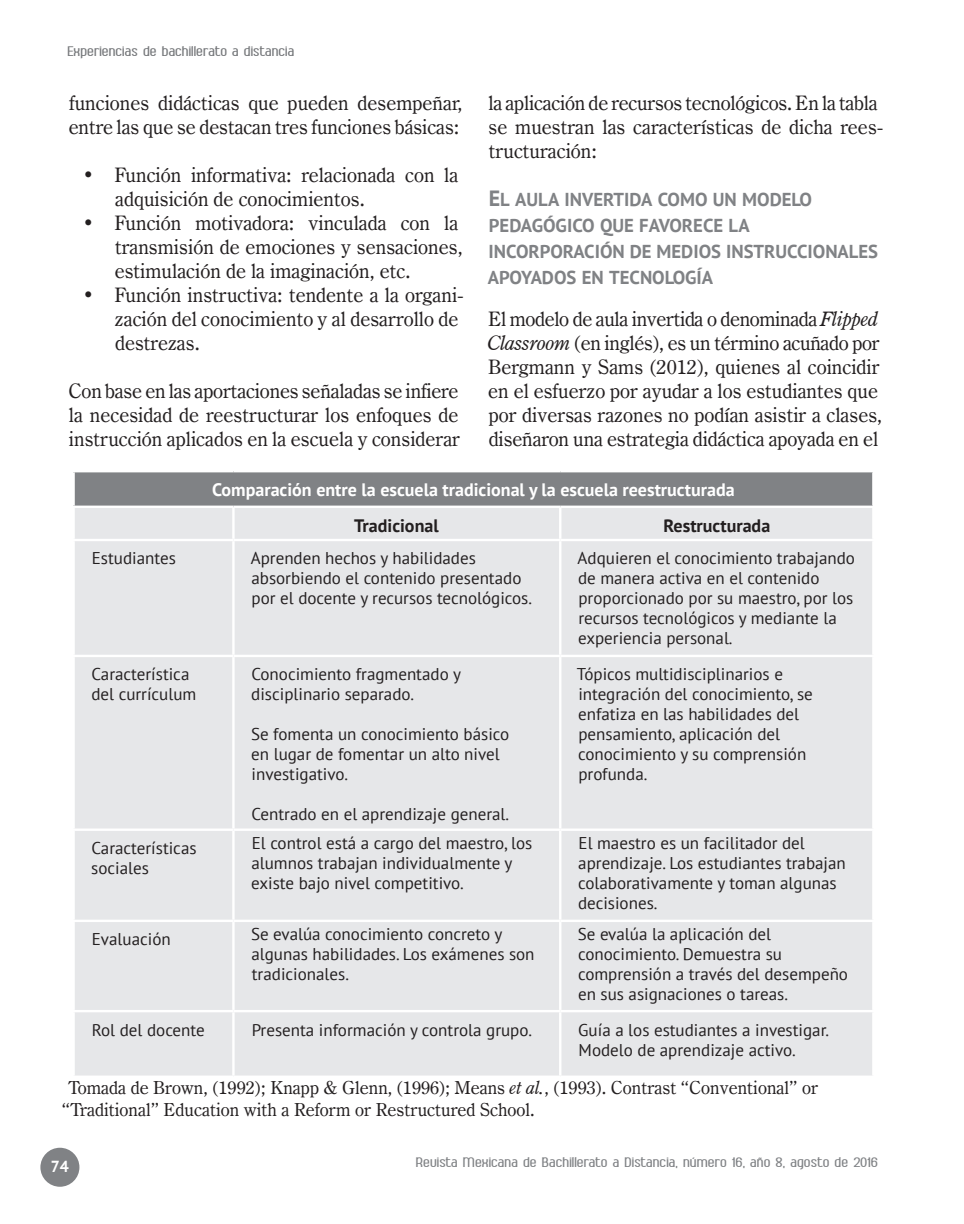
<style>
.page{position:relative;width:964px;height:1224px;background:#fff}
.page>*{position:absolute;margin:0;border:0;box-sizing:border-box;transform-origin:0 0}
.SUBTITULO_1{font:20px/24px "Century Oldstyle BT";color:#231f20}
.PRIMER_PÁRRAFO{font:20px/24px "Century Oldstyle BT";color:#231f20}
.SUBTITULO_1-2{font:18.8px/26px "PT Sans Bold SC850";color:#808285}
.FIGURA_PIE{font:18px/22px "Century Oldstyle BT";color:#231f20}
.TABLA_TITULO{font:700 18px "PT Sans";color:#fff}
.TABLA_TITULO-2{font:700 18px "PT Sans";color:#231f20}
.TABLA_TEXTO_IZQ{font:700 18px "PT Sans";color:#231f20}
.TABLA_TEXTO_IZQ-2{font:17px/20px "PT Sans";color:#231f20}
.t1{font:700 16px "Ambrosia";color:#808285}
.t2{font:700 16px "Ambrosia";color:#76787b}
.t3{font:700 16px "PT Sans";color:#fff}
.s1{font-size:22px}
.s2{font-style:italic}
</style>
<div class="page">
<div style="left:40px;top:1148px;width:39px;height:39px;background:#808285;border-radius:50%"></div>
<div style="left:74px;top:471px;width:799px;height:36px;background:#808285"></div>
<div style="left:75px;top:508px;width:797px;height:568px;background:#e6e7e9"></div>
<hr style="left:72px;top:470px;width:161px;height:2px;background:#fff">
<hr style="left:72px;top:472px;width:3px;height:34px;background:#fff">
<hr style="left:233px;top:470px;width:327px;height:2px;background:#fff">
<hr style="left:560px;top:470px;width:314px;height:2px;background:#fff">
<hr style="left:872px;top:472px;width:2px;height:34px;background:#fff">
<hr style="left:72px;top:506px;width:161px;height:2px;background:#fff">
<hr style="left:233px;top:506px;width:327px;height:2px;background:#fff">
<hr style="left:232px;top:508px;width:3px;height:31px;background:#fff">
<hr style="left:560px;top:506px;width:314px;height:2px;background:#fff">
<hr style="left:559px;top:508px;width:2px;height:31px;background:#fff">
<hr style="left:72px;top:539px;width:161px;height:2px;background:#fff">
<hr style="left:233px;top:539px;width:327px;height:2px;background:#fff">
<hr style="left:232px;top:541px;width:3px;height:114px;background:#fff">
<hr style="left:560px;top:539px;width:314px;height:2px;background:#fff">
<hr style="left:559px;top:541px;width:2px;height:114px;background:#fff">
<hr style="left:72px;top:655px;width:161px;height:2px;background:#fff">
<hr style="left:233px;top:655px;width:327px;height:2px;background:#fff">
<hr style="left:232px;top:657px;width:3px;height:172px;background:#fff">
<hr style="left:560px;top:655px;width:314px;height:2px;background:#fff">
<hr style="left:559px;top:657px;width:2px;height:172px;background:#fff">
<hr style="left:72px;top:829px;width:161px;height:2px;background:#fff">
<hr style="left:233px;top:829px;width:327px;height:2px;background:#fff">
<hr style="left:232px;top:831px;width:3px;height:89px;background:#fff">
<hr style="left:560px;top:829px;width:314px;height:2px;background:#fff">
<hr style="left:559px;top:831px;width:2px;height:89px;background:#fff">
<hr style="left:72px;top:920px;width:161px;height:2px;background:#fff">
<hr style="left:233px;top:920px;width:327px;height:2px;background:#fff">
<hr style="left:232px;top:922px;width:3px;height:88px;background:#fff">
<hr style="left:560px;top:920px;width:314px;height:2px;background:#fff">
<hr style="left:559px;top:922px;width:2px;height:88px;background:#fff">
<hr style="left:72px;top:1010px;width:161px;height:2px;background:#fff">
<hr style="left:233px;top:1010px;width:327px;height:2px;background:#fff">
<hr style="left:232px;top:1012px;width:3px;height:64px;background:#fff">
<hr style="left:560px;top:1010px;width:314px;height:2px;background:#fff">
<hr style="left:559px;top:1012px;width:2px;height:64px;background:#fff">
<p class="t2" style="left:68px;top:44px;width:228px">Experiencias de bachillerato a distancia</p>
<p class="PRIMER_PÁRRAFO" style="left:69px;top:91px;width:395px">funciones didácticas que pueden desempeñar, entre las que se destacan tres funciones básicas:</p>
<p class="SUBTITULO_1" style="left:115px;top:163px;width:345px;text-indent:-33px">• Función informativa: relacionada con la adquisición de conocimientos.</p>
<p class="SUBTITULO_1" style="left:115px;top:211px;width:349px;text-indent:-32px">• Función motivadora: vinculada con la transmisión de emociones y sensaciones, estimulación de la imaginación, etc.</p>
<p class="SUBTITULO_1" style="left:115px;top:283px;width:350px;text-indent:-32px">• Función instructiva: tendente a la organi&shy;zación del conocimiento y al desarrollo de destrezas.</p>
<p class="PRIMER_PÁRRAFO" style="left:68px;top:379px;width:393px;text-align:justify">Con base en las aportaciones señaladas se infiere la necesidad de reestructurar los enfoques de instrucción aplicados en la escuela y considerar</p>
<p class="PRIMER_PÁRRAFO" style="left:488px;top:91px;width:396px">la aplicación de recursos tecnológicos. En la tabla se muestran las características de dicha rees&shy;tructuración:</p>
<p class="SUBTITULO_1-2" style="left:488px;top:186px;width:392px"><span class="s1">E</span>L AULA INVERTIDA COMO UN MODELO<br>PEDAGÓGICO QUE FAVORECE LA<br>INCORPORACIÓN DE MEDIOS INSTRUCCIONALES<br>APOYADOS EN TECNOLOGÍA</p>
<p class="SUBTITULO_1" style="left:488px;top:307px;width:396px">El modelo de aula invertida o denominada <span class="s2">Flipped Classroom</span> (en inglés), es un término acuñado por Bergmann y Sams (2012), quienes al coincidir en el esfuerzo por ayudar a los estudiantes que por diversas razones no podían asistir a clases, diseñaron una estrategia didáctica apoyada en el</p>
<p class="TABLA_TITULO" style="left:212px;top:478px;width:524px">Comparación entre la escuela tradicional y la escuela reestructurada</p>
<p class="TABLA_TEXTO_IZQ" style="left:354px;top:514px;width:86px">Tradicional</p>
<p class="TABLA_TITULO-2" style="left:663px;top:514px;width:108px">Restructurada</p>
<p class="TABLA_TEXTO_IZQ-2" style="left:92px;top:548px;width:85px">Estudiantes</p>
<p class="TABLA_TEXTO_IZQ-2" style="left:251px;top:548px;width:283px">Aprenden hechos y habilidades absorbiendo el contenido presentado por el docente y recursos tecnológicos.</p>
<p class="TABLA_TEXTO_IZQ-2" style="left:577px;top:548px;width:279px">Adquieren el conocimiento trabajando de manera activa en el contenido proporcionado por su maestro, por los recursos tecnológicos y mediante la experiencia personal.</p>
<p class="TABLA_TEXTO_IZQ-2" style="left:91px;top:664px;width:106px">Característica del currículum</p>
<p class="TABLA_TEXTO_IZQ-2" style="left:251px;top:664px;width:211px">Conocimiento fragmentado y disciplinario separado.</p>
<p class="TABLA_TEXTO_IZQ-2" style="left:251px;top:724px;width:260px">Se fomenta un conocimiento básico en lugar de fomentar un alto nivel investigativo.</p>
<p class="TABLA_TEXTO_IZQ-2" style="left:251px;top:804px;width:259px">Centrado en el aprendizaje general.</p>
<p class="TABLA_TEXTO_IZQ-2" style="left:577px;top:664px;width:237px">Tópicos multidisciplinarios e integración del conocimiento, se enfatiza en las habilidades del pensamiento, aplicación del conocimiento y su comprensión profunda.</p>
<p class="TABLA_TEXTO_IZQ-2" style="left:91px;top:838px;width:107px">Características sociales</p>
<p class="TABLA_TEXTO_IZQ-2" style="left:251px;top:832px;width:283px">El control está a cargo del maestro, los alumnos trabajan individualmente y existe bajo nivel competitivo.</p>
<p class="TABLA_TEXTO_IZQ-2" style="left:578px;top:832px;width:269px">El maestro es un facilitador del aprendizaje. Los estudiantes trabajan colaborativamente y toman algunas decisiones.</p>
<p class="TABLA_TEXTO_IZQ-2" style="left:92px;top:929px;width:80px">Evaluación</p>
<p class="TABLA_TEXTO_IZQ-2" style="left:251px;top:924px;width:285px">Se evalúa conocimiento concreto y algunas habilidades. Los exámenes son tradicionales.</p>
<p class="TABLA_TEXTO_IZQ-2" style="left:578px;top:924px;width:272px">Se evalúa la aplicación del conocimiento. Demuestra su comprensión a través del desempeño en sus asignaciones o tareas.</p>
<p class="TABLA_TEXTO_IZQ-2" style="left:92px;top:1019px;width:114px">Rol del docente</p>
<p class="TABLA_TEXTO_IZQ-2" style="left:252px;top:1019px;width:282px">Presenta información y controla grupo.</p>
<p class="TABLA_TEXTO_IZQ-2" style="left:578px;top:1019px;width:252px">Guía a los estudiantes a investigar.</p>
<p class="TABLA_TEXTO_IZQ-2" style="left:578px;top:1039px;width:219px">Modelo de aprendizaje activo.</p>
<p class="FIGURA_PIE" style="left:62px;top:1077px;width:758px;text-indent:6px">Tomada de Brown, (1992); Knapp &amp; Glenn, (1996); Means <span class="s2">et al.</span>, (1993). Contrast “Conventional” or “Traditional” Education with a Reform or Restructured School.</p>
<p class="t3" style="left:51px;top:1156px;width:20px">74</p>
<p class="t1" style="left:416px;top:1155px;width:464px">Revista Mexicana de Bachillerato a Distancia, número 16, año 8, agosto de 2016</p>
</div>
